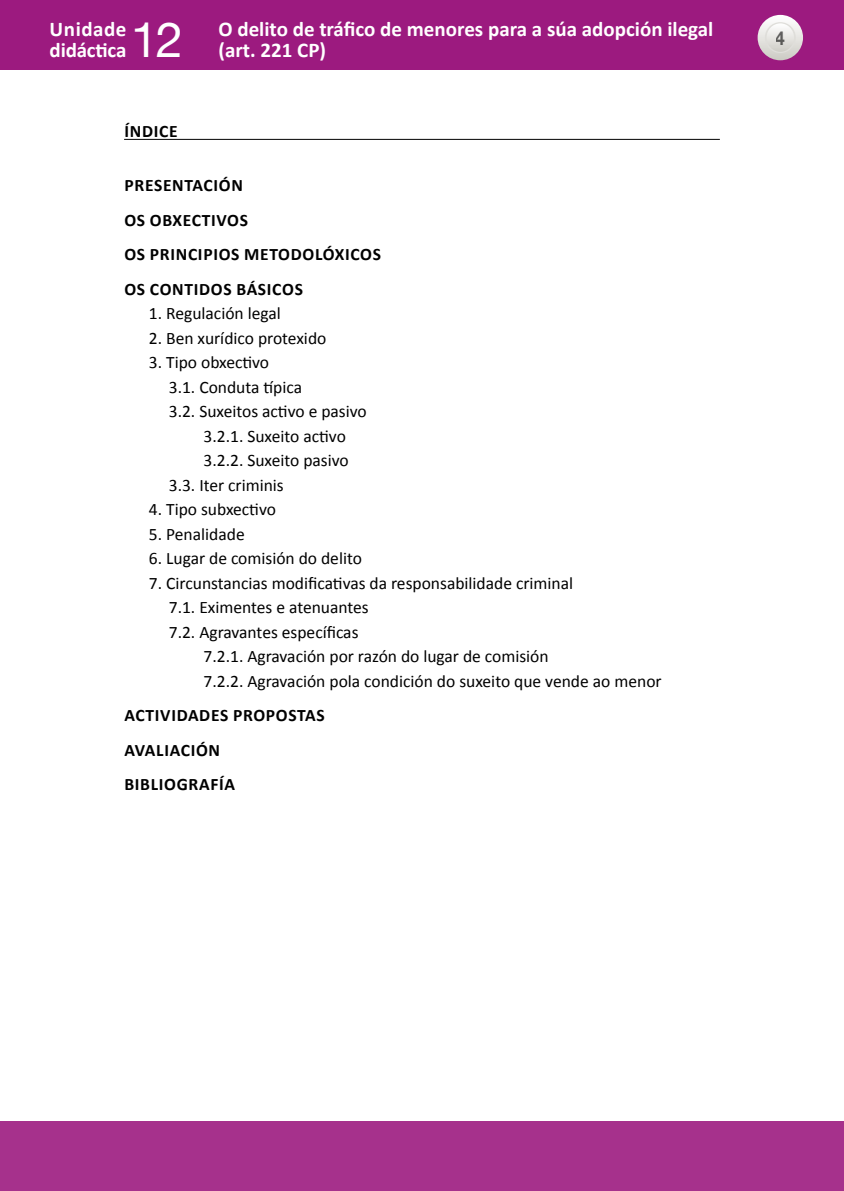
<style>
.page{position:relative;width:844px;height:1191px;background:#fff}
.page>*{position:absolute;margin:0;border:0;box-sizing:border-box;transform-origin:0 0}
.t1{font:49px "Helvetica Neue";color:#fff}
.t2{font:700 21px/21px "Calibri";color:#fff}
.t3{font:700 19.25px "Helvetica Neue";color:#000;scale:.9 1}
.t4{font:17.5px "Calibri";color:#000}
._0º_Epigrafe{font:700 17.5px "Calibri";letter-spacing:.04em;color:#000}
</style>
<div class="page">
<div style="left:0;top:0;width:843px;height:69px;background:#9c1a7f"></div>
<svg style="left:757px;top:15px;width:45px;height:45px"></svg>
<svg style="left:765px;top:23px;width:29px;height:29px"></svg>
<div style="left:764px;top:22px;width:31px;height:31px;border:1px solid #dfdeda;border-radius:50%"></div>
<div style="left:0;top:1121px;width:843px;height:70px;background:#a6318c"></div>
<hr style="left:124px;top:139px;width:595px;height:1px;background:#000">
<p class="t2" style="left:50px;top:19px;width:78px">Unidade didáctica</p>
<h1 class="t1" style="left:131px;top:5px;width:54px">12</h1>
<p class="t2" style="left:218px;top:19px;width:496px">O delito de tráfico de menores para a súa adopción ilegal (art. 221 CP)</p>
<p class="t3" style="left:775px;top:26px;width:12px">4</p>
<p class="_0º_Epigrafe" style="left:124px;top:120px;width:55px">ÍNDICE</p>
<p class="_0º_Epigrafe" style="left:124px;top:174px;width:120px">PRESENTACIÓN</p>
<p class="_0º_Epigrafe" style="left:124px;top:209px;width:125px">OS OBXECTIVOS</p>
<p class="_0º_Epigrafe" style="left:124px;top:243px;width:258px">OS PRINCIPIOS METODOLÓXICOS</p>
<p class="_0º_Epigrafe" style="left:124px;top:278px;width:180px">OS CONTIDOS BÁSICOS</p>
<p class="t4" style="left:149px;top:302px;width:133px">1. Regulación legal</p>
<p class="t4" style="left:149px;top:327px;width:179px">2. Ben xurídico protexido</p>
<p class="t4" style="left:149px;top:351px;width:122px">3. Tipo obxectivo</p>
<p class="t4" style="left:169px;top:376px;width:135px">3.1. Conduta típica</p>
<p class="t4" style="left:169px;top:400px;width:199px">3.2. Suxeitos activo e pasivo</p>
<p class="t4" style="left:203px;top:425px;width:144px">3.2.1. Suxeito activo</p>
<p class="t4" style="left:203px;top:449px;width:147px">3.2.2. Suxeito pasivo</p>
<p class="t4" style="left:169px;top:474px;width:116px">3.3. Iter criminis</p>
<p class="t4" style="left:149px;top:498px;width:128px">4. Tipo subxectivo</p>
<p class="t4" style="left:149px;top:523px;width:97px">5. Penalidade</p>
<p class="t4" style="left:149px;top:547px;width:214px">6. Lugar de comisión do delito</p>
<p class="t4" style="left:149px;top:572px;width:425px">7. Circunstancias modificativas da responsabilidade criminal</p>
<p class="t4" style="left:169px;top:596px;width:201px">7.1. Eximentes e atenuantes</p>
<p class="t4" style="left:169px;top:621px;width:191px">7.2. Agravantes específicas</p>
<p class="t4" style="left:203px;top:645px;width:346px">7.2.1. Agravación por razón do lugar de comisión</p>
<p class="t4" style="left:203px;top:670px;width:459px">7.2.2. Agravación pola condición do suxeito que vende ao menor</p>
<p class="_0º_Epigrafe" style="left:124px;top:704px;width:202px">ACTIVIDADES PROPOSTAS</p>
<p class="_0º_Epigrafe" style="left:124px;top:739px;width:97px">AVALIACIÓN</p>
<p class="_0º_Epigrafe" style="left:124px;top:773px;width:112px">BIBLIOGRAFÍA</p>
</div>
